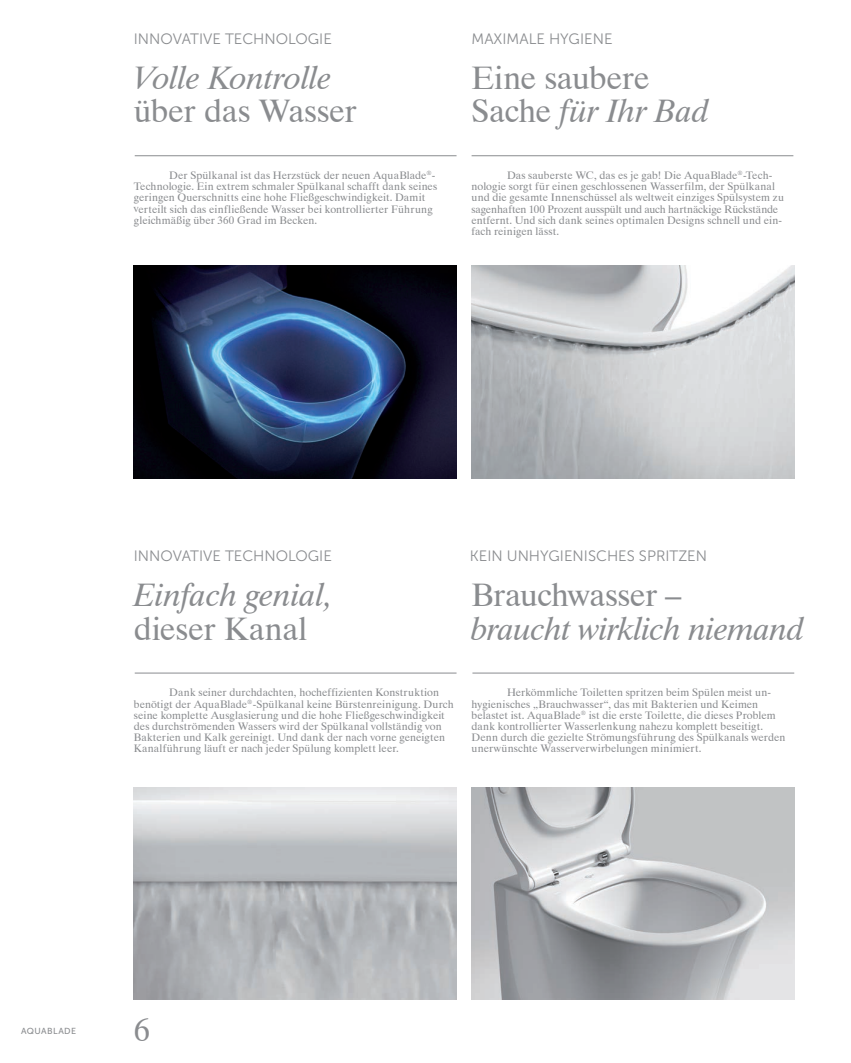
<style>
.page{position:relative;width:851px;height:1063px;background:#fff}
.page>*{position:absolute;margin:0;border:0;box-sizing:border-box;transform-origin:0 0}
.t1{font:32.5px/33.8px "Dutch 801 BT";letter-spacing:-.015em;color:#8a8c8f}
.t2{font:italic 32.5px "Dutch 801 BT";letter-spacing:-.01em;color:#8a8c8f}
.t3{font:15px "Museo Sans 300";color:#8a8c8f}
.t4{font:10.88px/11.2px "Dutch 801 BT";letter-spacing:.005em;color:#8a8c8f}
.t5{font:8.75px "Museo Sans 500";letter-spacing:.045em;color:#8a8c8f}
.s1{font-style:italic}
</style>
<div class="page">
<img style="left:134px;top:266px;width:322px;height:212px">
<img style="left:134px;top:787px;width:322px;height:213px">
<img style="left:471px;top:266px;width:323px;height:212px">
<img style="left:471px;top:787px;width:323px;height:213px">
<hr style="left:135px;top:156px;width:321px;height:1px;background:#8a8c8f">
<hr style="left:471px;top:156px;width:322px;height:1px;background:#8a8c8f">
<hr style="left:135px;top:673px;width:321px;height:1px;background:#8a8c8f">
<hr style="left:472px;top:673px;width:322px;height:1px;background:#8a8c8f">
<h2 class="t3" style="left:134px;top:31px;width:199px">INNOVATIVE TECHNOLOGIE</h2>
<h1 class="t2" style="left:134px;top:57px;width:199px">Volle Kontrolle</h1>
<h1 class="t1" style="left:134px;top:94px;width:225px">über das Wasser</h1>
<h2 class="t3" style="left:471px;top:31px;width:142px">MAXIMALE HYGIENE</h2>
<h1 class="t1" style="left:471px;top:60px;width:240px">Eine saubere<br>Sache <span class="s1">für Ihr Bad</span></h1>
<p class="t4" style="left:134px;top:169px;width:305px;text-indent:35px">Der Spülkanal ist das Herzstück der neuen AquaBlade<sup>®</sup>- Technologie. Ein extrem schmaler Spülkanal schafft dank seines geringen Querschnitts eine hohe Fließgeschwindigkeit. Damit verteilt sich das einfließende Wasser bei kontrollierter Führung gleichmäßig über 360 Grad im Becken.</p>
<p class="t4" style="left:471px;top:169px;width:314px;text-indent:35px">Das sauberste WC, das es je gab! Die AquaBlade<sup>®</sup>-Tech&shy;nologie sorgt für einen geschlossenen Wasserfilm, der Spülkanal und die gesamte Innenschüssel als weltweit einziges Spülsystem zu sagenhaften 100 Prozent ausspült und auch hartnäckige Rückstände entfernt. Und sich dank seines optimalen Designs schnell und ein&shy;fach reinigen lässt.</p>
<h2 class="t3" style="left:134px;top:548px;width:199px">INNOVATIVE TECHNOLOGIE</h2>
<h1 class="t2" style="left:134px;top:575px;width:201px">Einfach genial,</h1>
<h1 class="t1" style="left:134px;top:612px;width:175px">dieser Kanal</h1>
<h2 class="t3" style="left:469px;top:548px;width:239px">KEIN UNHYGIENISCHES SPRITZEN</h2>
<h1 class="t1" style="left:471px;top:578px;width:211px">Brauchwasser –</h1>
<h1 class="t2" style="left:471px;top:609px;width:334px">braucht wirklich niemand</h1>
<p class="t4" style="left:134px;top:687px;width:321px;text-indent:35px">Dank seiner durchdachten, hocheffizienten Konstruktion benötigt der AquaBlade<sup>®</sup>-Spülkanal keine Bürstenreinigung. Durch seine komplette Ausglasierung und die hohe Fließgeschwindigkeit des durchströmenden Wassers wird der Spülkanal vollständig von Bakterien und Kalk gereinigt. Und dank der nach vorne geneigten Kanalführung läuft er nach jeder Spülung komplett leer.</p>
<p class="t4" style="left:471px;top:687px;width:315px;text-indent:35px">Herkömmliche Toiletten spritzen beim Spülen meist un&shy;hygienisches „Brauchwasser“, das mit Bakterien und Keimen belastet ist. AquaBlade<sup>®</sup> ist die erste Toilette, die dieses Problem dank kontrollierter Wasserlenkung nahezu komplett beseitigt.<br>Denn durch die gezielte Strömungsführung des Spülkanals werden unerwünschte Wasserverwirbelungen minimiert.</p>
<p class="t5" style="left:21px;top:1026px;width:56px">AQUABLADE</p>
<h1 class="t1" style="left:134px;top:1013px;width:18px">6</h1>
</div>
